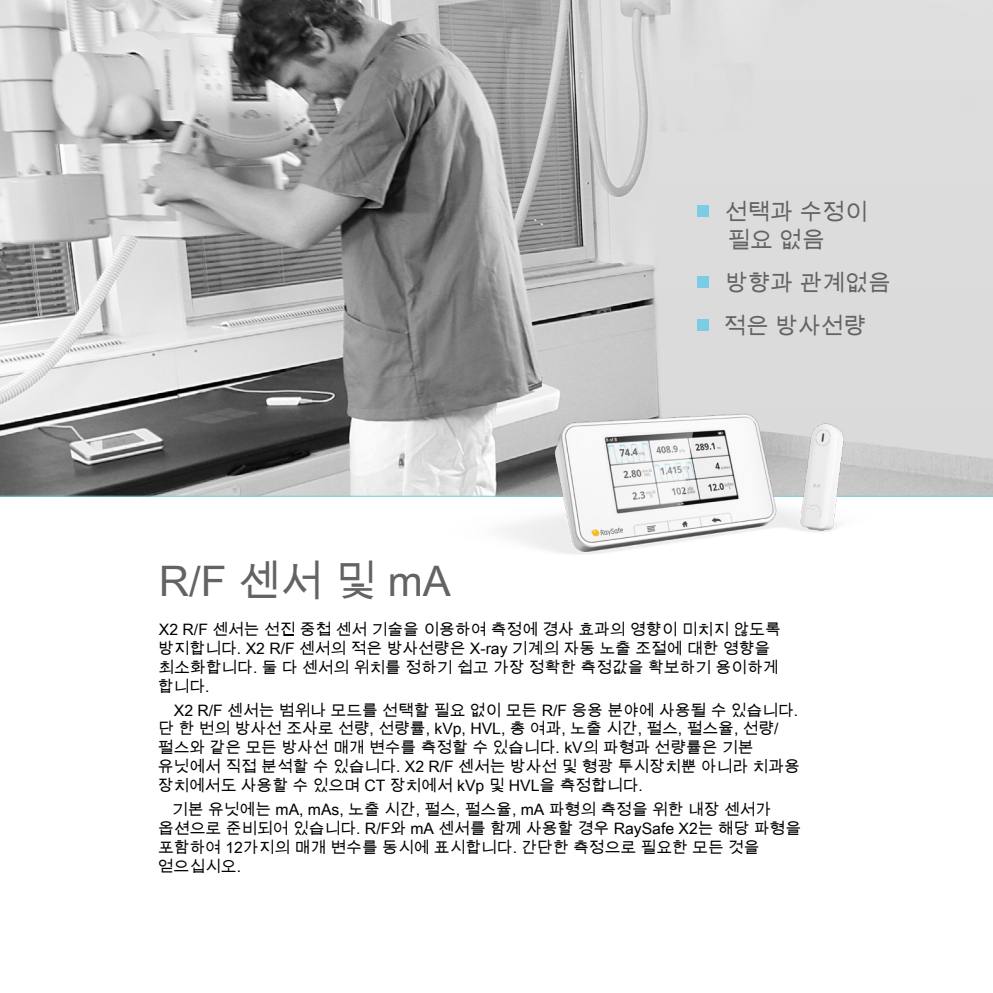
<style>
.page{position:relative;width:993px;height:993px;background:#fff}
.page>*{position:absolute;margin:0;border:0;box-sizing:border-box;transform-origin:0 0}
.Heading{font:42px "Arial Unicode MS";color:#646363}
.t1{font:22.75px/28px "Arial Unicode MS";color:#646363;text-align:center}
.Bodytext_-_Arial_Uni{font:15.75px/18.9px "Arial Unicode MS";color:#000}
.s1{font-family:"Georgia Pro";font-weight:300;font-stretch:condensed;font-size:52.5px;color:#7bcce7}
</style>
<div class="page">
<img style="left:0;top:0;width:992px;height:495px">
<hr style="left:0;top:495px;width:992px;height:1px;background:#7bcce7">
<img style="left:397px;top:334px;width:526px;height:220px">
<p class="t1" style="left:693px;top:197px;width:176px"><span class="s1">▪</span> 선택과 수정이 필요 없음</p>
<p class="t1" style="left:693px;top:268px;width:199px"><span class="s1">▪</span> 방향과 관계없음</p>
<p class="t1" style="left:693px;top:311px;width:174px"><span class="s1">▪</span> 적은 방사선량</p>
<p class="Heading" style="left:159px;top:550px;width:293px">R/F 센서 및 mA</p>
<p class="Bodytext_-_Arial_Uni" style="left:158px;top:619px;width:624px">X2 R/F 센서는 선진 중첩 센서 기술을 이용하여 측정에 경사 효과의 영향이 미치지 않도록 방지합니다. X2 R/F 센서의 적은 방사선량은 X-ray 기계의 자동 노출 조절에 대한 영향을 최소화합니다. 둘 다 센서의 위치를 정하기 쉽고 가장 정확한 측정값을 확보하기 용이하게 합니다.</p>
<p class="Bodytext_-_Arial_Uni" style="left:158px;top:700px;width:643px;text-indent:16px">X2 R/F 센서는 범위나 모드를 선택할 필요 없이 모든 R/F 응용 분야에 사용될 수 있습니다. 단 한 번의 방사선 조사로 선량, 선량률, kVp, HVL, 총 여과, 노출 시간, 펄스, 펄스율, 선량/ 펄스와 같은 모든 방사선 매개 변수를 측정할 수 있습니다. kV의 파형과 선량률은 기본 유닛에서 직접 분석할 수 있습니다. X2 R/F 센서는 방사선 및 형광 투시장치뿐 아니라 치과용 장치에서도 사용할 수 있으며 CT 장치에서 kVp 및 HVL을 측정합니다.</p>
<p class="Bodytext_-_Arial_Uni" style="left:158px;top:799px;width:644px;text-indent:14px">기본 유닛에는 mA, mAs, 노출 시간, 펄스, 펄스율, mA 파형의 측정을 위한 내장 센서가 옵션으로 준비되어 있습니다. R/F와 mA 센서를 함께 사용할 경우 RaySafe X2는 해당 파형을 포함하여 12가지의 매개 변수를 동시에 표시합니다. 간단한 측정으로 필요한 모든 것을 얻으십시오.</p>
</div>
